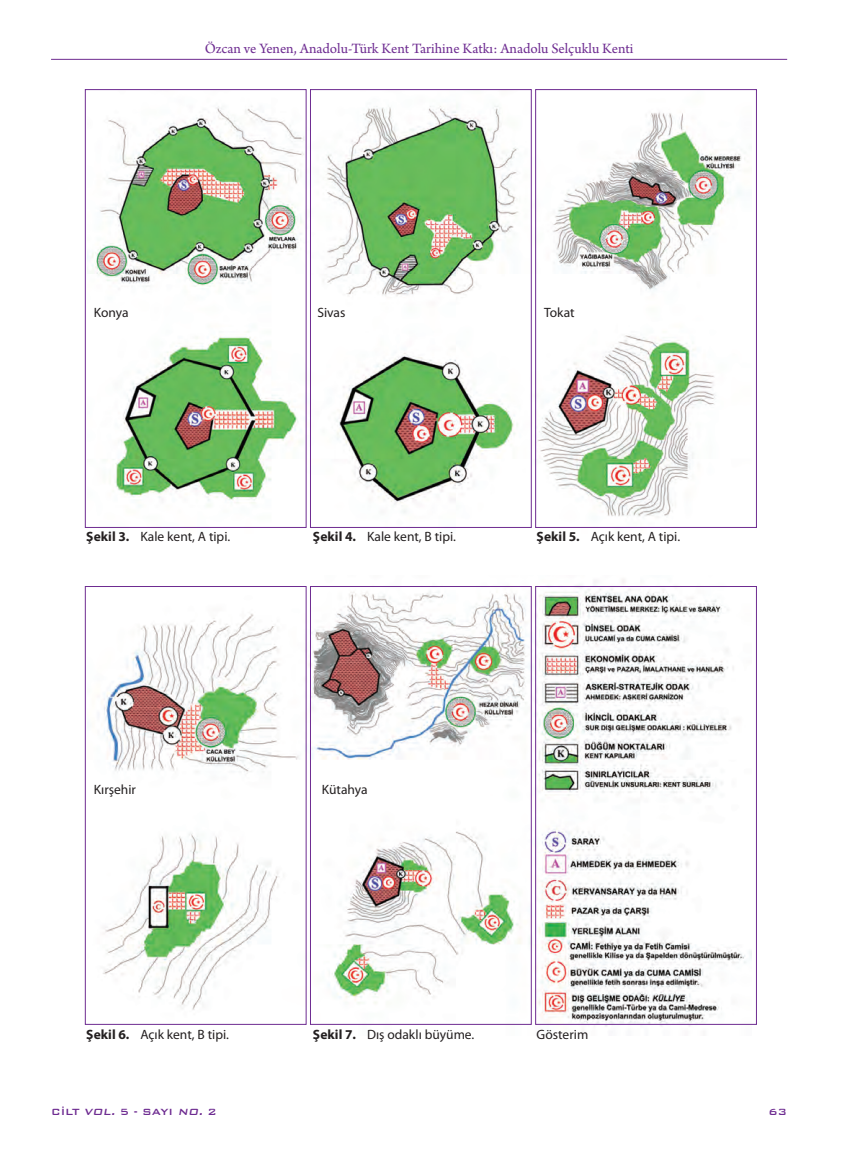
<style>
.page{position:relative;width:851px;height:1149px;background:#fff}
.page>*{position:absolute;margin:0;border:0;box-sizing:border-box;transform-origin:0 0}
.t1{font:15px "Arno Pro";color:#6e2c91}
.t2{font:13.5px "Myriad Pro";color:#231f20}
.t3{font:500 12px "Bank Gothic BT";color:#6e2c91}
.s1{font-weight:700}
.s2{font-style:italic}
</style>
<div class="page">
<hr style="left:51px;top:59px;width:736px;height:1px;background:#6e2c91">
<img style="left:87px;top:89px;width:664px;height:439px">
<img style="left:87px;top:579px;width:664px;height:447px">
<div style="left:85px;top:89px;width:221px;height:438px;border:1px solid #6e2c91"></div>
<div style="left:85px;top:586px;width:221px;height:438px;border:1px solid #6e2c91"></div>
<div style="left:310px;top:89px;width:221px;height:438px;border:1px solid #6e2c91"></div>
<div style="left:310px;top:586px;width:221px;height:438px;border:1px solid #6e2c91"></div>
<div style="left:535px;top:89px;width:221px;height:438px;border:1px solid #6e2c91"></div>
<div style="left:535px;top:586px;width:221px;height:438px;border:1px solid #6e2c91"></div>
<p class="t1" style="left:205px;top:40px;width:430px">Özcan ve Yenen, Anadolu-Türk Kent Tarihine Katkı: Anadolu Selçuklu Kenti</p>
<p class="t2" style="left:94px;top:304px;width:36px">Konya</p>
<p class="t2" style="left:317px;top:304px;width:30px">Sivas</p>
<p class="t2" style="left:544px;top:304px;width:32px">Tokat</p>
<p class="t2" style="left:86px;top:528px;width:145px"><span class="s1">Şekil 3.</span> Kale kent, A tipi.</p>
<p class="t2" style="left:313px;top:528px;width:144px"><span class="s1">Şekil 4.</span> Kale kent, B tipi.</p>
<p class="t2" style="left:536px;top:528px;width:145px"><span class="s1">Şekil 5.</span> Açık kent, A tipi.</p>
<p class="t2" style="left:94px;top:781px;width:44px">Kırşehir</p>
<p class="t2" style="left:322px;top:781px;width:47px">Kütahya</p>
<p class="t2" style="left:86px;top:1026px;width:144px"><span class="s1">Şekil 6.</span> Açık kent, B tipi.</p>
<p class="t2" style="left:313px;top:1026px;width:163px"><span class="s1">Şekil 7.</span> Dış odaklı büyüme.</p>
<p class="t2" style="left:536px;top:1026px;width:53px">Gösterim</p>
<p class="t3" style="left:51px;top:1104px;width:167px">CİLT <span class="s2">VOL.</span> 5 - SAYI <span class="s2">NO.</span> 2</p>
<p class="t3" style="left:768px;top:1104px;width:20px">63</p>
</div>
